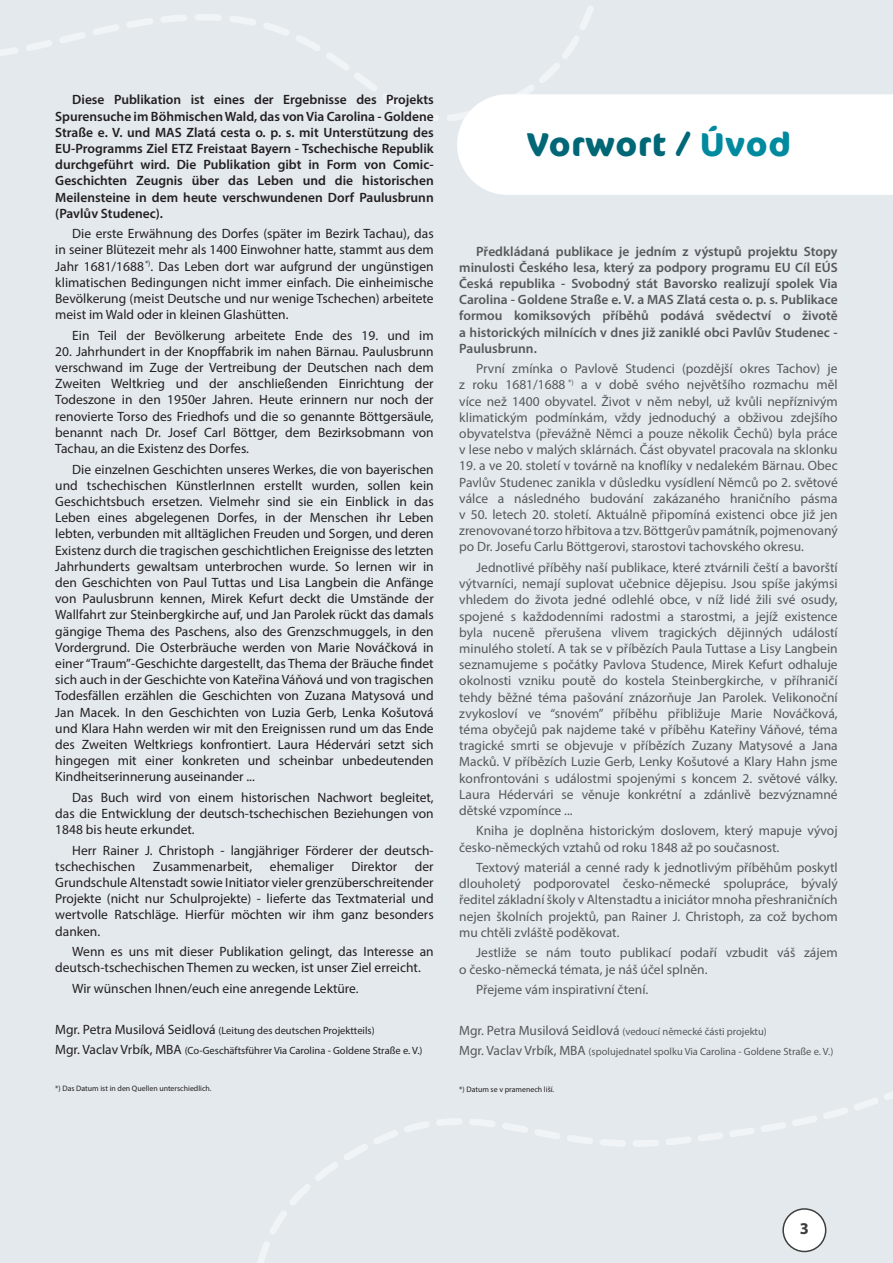
<style>
.page{position:relative;width:893px;height:1263px;background:#e3e9ed}
.page>*{position:absolute;margin:0;border:0;box-sizing:border-box;transform-origin:0 0}
.t1{font:700 33px "Cocon Pro";letter-spacing:.025em;color:#006777}
.t2{font:700 16.5px "Myriad Pro";color:#3e3e3f}
.t3{font:13.5px/16.2px "Myriad Pro";color:#231f20;text-align:justify}
.t4{font:13.5px/16.2px "Myriad Pro";color:#57585a;text-align:justify}
.t5{font:600 13.5px/16.2px "Myriad Pro";color:#231f20;text-align:justify}
.t6{font:600 13.5px/16.2px "Myriad Pro";color:#57585a;text-align:justify}
.t7{font:10.5px "Myriad Pro";color:#231f20}
.t8{font:10.5px "Myriad Pro";color:#57585a}
.t9{font:7.8px "Myriad Pro";color:#231f20}
.s1{font-size:13.5px}
.s2{color:#008a9f}
</style>
<div class="page">
<svg style="left:0;top:14px;width:457px;height:107px"></svg>
<svg style="left:257px;top:1091px;width:636px;height:172px"></svg>
<svg style="left:457px;top:6px;width:436px;height:189px"></svg>
<div style="left:783px;top:1209px;width:43px;height:42px;background:#fff;border-radius:50%"></div>
<div style="left:782px;top:1208px;width:44px;height:44px;border:2px solid #3e3e3f;border-radius:50%"></div>
<p class="t5" style="left:55px;top:91px;width:380px;text-indent:17px">Diese Publikation ist eines der Ergebnisse des Projekts Spurensuche im Böhmischen Wald, das von Via Carolina - Goldene Straße e. V. und MAS Zlatá cesta o. p. s. mit Unterstützung des EU-Programms Ziel ETZ Freistaat Bayern - Tschechische Republik durchgeführt wird. Die Publikation gibt in Form von Comic-Geschichten Zeugnis über das Leben und die historischen Meilensteine in dem heute verschwundenen Dorf Paulusbrunn (Pavlův Studenec).</p>
<p class="t3" style="left:55px;top:225px;width:380px;text-indent:17px">Die erste Erwähnung des Dorfes (später im Bezirk Tachau), das in seiner Blütezeit mehr als 1400 Einwohner hatte, stammt aus dem Jahr 1681/1688<sup>*)</sup>. Das Leben dort war aufgrund der ungünstigen klimatischen Bedingungen nicht immer einfach. Die einheimische Bevölkerung (meist Deutsche und nur wenige Tschechen) arbeitete meist im Wald oder in kleinen Glashütten.</p>
<p class="t3" style="left:72px;top:327px;width:363px">Ein Teil der Bevölkerung arbeitete Ende des 19. und im</p>
<p class="t3" style="left:55px;top:343px;width:380px">20. Jahrhundert in der Knopffabrik im nahen Bärnau. Paulusbrunn verschwand im Zuge der Vertreibung der Deutschen nach dem Zweiten Weltkrieg und der anschließenden Einrichtung der Todeszone in den 1950er Jahren. Heute erinnern nur noch der renovierte Torso des Friedhofs und die so genannte Böttgersäule, benannt nach Dr. Josef Carl Böttger, dem Bezirksobmann von Tachau, an die Existenz des Dorfes.</p>
<p class="t3" style="left:55px;top:461px;width:380px;text-indent:17px">Die einzelnen Geschichten unseres Werkes, die von bayerischen und tschechischen KünstlerInnen erstellt wurden, sollen kein Geschichtsbuch ersetzen. Vielmehr sind sie ein Einblick in das Leben eines abgelegenen Dorfes, in der Menschen ihr Leben lebten, verbunden mit alltäglichen Freuden und Sorgen, und deren Existenz durch die tragischen geschichtlichen Ereignisse des letzten Jahrhunderts gewaltsam unterbrochen wurde. So lernen wir in den Geschichten von Paul Tuttas und Lisa Langbein die Anfänge von Paulusbrunn kennen, Mirek Kefurt deckt die Umstände der Wallfahrt zur Steinbergkirche auf, und Jan Parolek rückt das damals gängige Thema des Paschens, also des Grenzschmuggels, in den Vordergrund. Die Osterbräuche werden von Marie Nováčková in einer “Traum”-Geschichte dargestellt, das Thema der Bräuche findet sich auch in der Geschichte von Kateřina Váňová und von tragischen Todesfällen erzählen die Geschichten von Zuzana Matysová und Jan Macek. In den Geschichten von Luzia Gerb, Lenka Košutová und Klara Hahn werden wir mit den Ereignissen rund um das Ende des Zweiten Weltkriegs konfrontiert. Laura Hédervári setzt sich hingegen mit einer konkreten und scheinbar unbedeutenden Kindheitserinnerung auseinander ...</p>
<p class="t3" style="left:55px;top:789px;width:380px;text-indent:17px">Das Buch wird von einem historischen Nachwort begleitet, das die Entwicklung der deutsch-tschechischen Beziehungen von 1848 bis heute erkundet.</p>
<p class="t3" style="left:55px;top:842px;width:380px;text-indent:17px">Herr Rainer J. Christoph - langjähriger Förderer der deutsch&shy;tschechischen</p>
<p class="t3" style="left:55px;top:858px;width:380px;text-indent:360px">der Grundschule Altenstadt sowie Initiator vieler grenzüberschreitender Projekte (nicht nur Schulprojekte) - lieferte das Textmaterial und wertvolle Ratschläge. Hierfür möchten wir ihm ganz besonders danken.</p>
<p class="t3" style="left:55px;top:943px;width:380px;text-indent:17px">Wenn es uns mit dieser Publikation gelingt, das Interesse an deutsch-tschechischen Themen zu wecken, ist unser Ziel erreicht.</p>
<p class="t3" style="left:72px;top:980px;width:288px">Wir wünschen Ihnen/euch eine anregende Lektüre.</p>
<p class="t7" style="left:55px;top:1024px;width:321px"><span class="s1">Mgr. Petra Musilová Seidlová</span> (Leitung des deutschen Projektteils)</p>
<p class="t7" style="left:55px;top:1044px;width:369px"><span class="s1">Mgr. Vaclav Vrbík, MBA</span> (Co-Geschäftsführer Via Carolina - Goldene Straße e. V.)</p>
<p class="t9" style="left:55px;top:1083px;width:158px">*) Das Datum ist in den Quellen unterschiedlich.</p>
<p class="t3" style="left:153px;top:858px;width:101px">Zusammenarbeit,</p>
<p class="t3" style="left:270px;top:858px;width:65px">ehemaliger</p>
<p class="t3" style="left:351px;top:858px;width:47px">Direktor</p>
<p class="t1" style="left:527px;top:121px;width:266px">Vorwort / <span class="s2">Úvod</span></p>
<p class="t6" style="left:459px;top:243px;width:380px;text-indent:17px">Předkládaná publikace je jedním z výstupů projektu Stopy minulosti Českého lesa, který za podpory programu EU Cíl EÚS Česká republika - Svobodný stát Bavorsko realizují spolek Via Carolina - Goldene Straße e. V. a MAS Zlatá cesta o. p. s. Publikace formou komiksových příběhů podává svědectví o životě a historických milnících v dnes již zaniklé obci Pavlův Studenec - Paulusbrunn.</p>
<p class="t4" style="left:459px;top:360px;width:380px;text-indent:17px">První zmínka o Pavlově Studenci (pozdější okres Tachov) je z roku 1681/1688 <sup>*)</sup> a v době svého největšího rozmachu měl více než 1400 obyvatel. Život v něm nebyl, už kvůli nepříznivým klimatickým podmínkám, vždy jednoduchý a obživou zdejšího obyvatelstva (převážně Němci a pouze několik Čechů) byla práce v lese nebo v malých sklárnách. Část obyvatel pracovala na sklonku</p>
<p class="t4" style="left:459px;top:458px;width:380px">19. a ve 20. století v továrně na knoflíky v nedalekém Bärnau. Obec Pavlův Studenec zanikla v důsledku vysídlení Němců po 2. světové válce a následného budování zakázaného hraničního pásma v 50. letech 20. století. Aktuálně připomíná existenci obce již jen zrenovované torzo hřbitova a tzv. Böttgerův památník, pojmenovaný po Dr. Josefu Carlu Böttgerovi, starostovi tachovského okresu.</p>
<p class="t4" style="left:459px;top:559px;width:380px;text-indent:17px">Jednotlivé příběhy naší publikace, které ztvárnili čeští a bavorští výtvarníci, nemají suplovat učebnice dějepisu. Jsou spíše jakýmsi vhledem do života jedné odlehlé obce, v níž lidé žili své osudy, spojené s každodenními radostmi a starostmi, a jejíž existence byla nuceně přerušena vlivem tragických dějinných událostí minulého století. A tak se v příbězích Paula Tuttase a Lisy Langbein seznamujeme s počátky Pavlova Studence, Mirek Kefurt odhaluje okolnosti vzniku poutě do kostela Steinbergkirche, v příhraničí tehdy běžné téma pašování znázorňuje Jan Parolek. Velikonoční zvykosloví ve “snovém” příběhu přibližuje Marie Nováčková, téma obyčejů pak najdeme také v příběhu Kateřiny Váňové, téma tragické smrti se objevuje v příbězích Zuzany Matysové a Jana Macků. V příbězích Luzie Gerb, Lenky Košutové a Klary Hahn jsme konfrontováni s událostmi spojenými s koncem 2. světové války.<br>Laura Hédervári se věnuje konkrétní a zdánlivě bezvýznamné dětské vzpomínce ...</p>
<p class="t4" style="left:459px;top:822px;width:380px;text-indent:17px">Kniha je doplněna historickým doslovem, který mapuje vývoj česko-německých vztahů od roku 1848 až po současnost.</p>
<p class="t4" style="left:459px;top:859px;width:380px;text-indent:17px">Textový materiál a cenné rady k jednotlivým příběhům poskytl dlouholetý podporovatel česko-německé spolupráce, bývalý ředitel základní školy v Altenstadtu a iniciátor mnoha přeshraničních nejen školních projektů, pan Rainer J. Christoph, za což bychom mu chtěli zvláště poděkovat.</p>
<p class="t4" style="left:459px;top:944px;width:380px;text-indent:17px">Jestliže se nám touto publikací podaří vzbudit váš zájem o česko-německá témata, je náš účel splněn.</p>
<p class="t4" style="left:476px;top:981px;width:174px">Přejeme vám inspirativní čtení.</p>
<p class="t8" style="left:459px;top:1025px;width:309px"><span class="s1">Mgr. Petra Musilová Seidlová</span> (vedoucí německé části projektu)</p>
<p class="t8" style="left:459px;top:1045px;width:376px"><span class="s1">Mgr. Vaclav Vrbík, MBA</span> (spolujednatel spolku Via Carolina - Goldene Straße e. V.)</p>
<p class="t9" style="left:459px;top:1084px;width:97px">*) Datum se v pramenech liší.</p>
<p class="t2" style="left:800px;top:1217px;width:11px">3</p>
</div>
